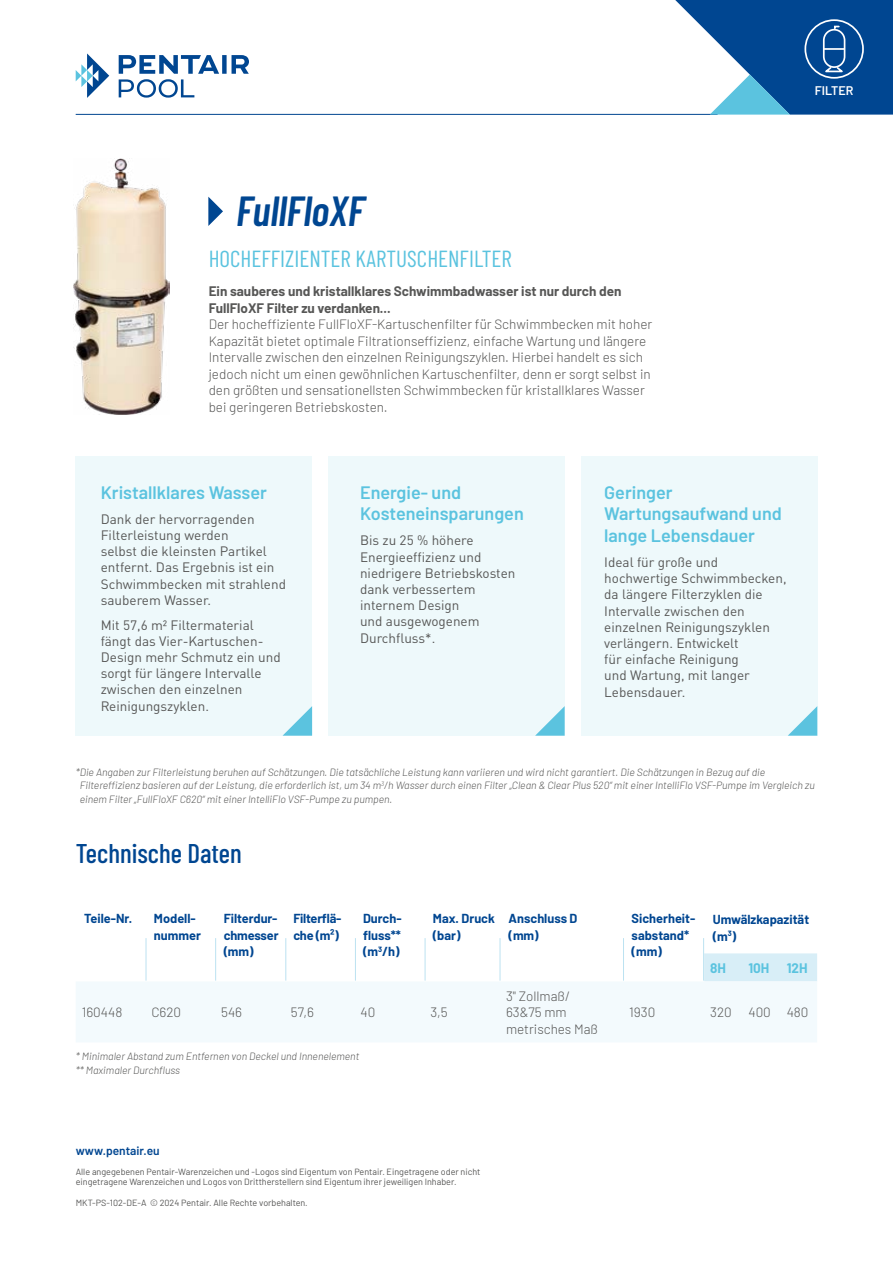
<style>
.page{position:relative;width:893px;height:1263px;background:#fff}
.page>*{position:absolute;margin:0;border:0;box-sizing:border-box;transform-origin:0 0}
.t1{font:italic 600 42px "Barlow Condensed";color:#004691}
.t2{font:500 27px "Barlow Condensed";color:#004691}
.t3{font:23.25px "Barlow Condensed";color:#5bc3df}
.t4{font:600 18px/21.6px "Barlow";color:#5bc3df}
.t5{font:13.5px/16.2px "DIN Pro";color:#575756}
.t6{font:300 13.5px/16.5px "Barlow";color:#575756}
.t7{font:700 13.5px/16.5px "Barlow";color:#575756}
.t8{font:700 13.5px "Barlow";color:#5bc3df}
.t9{font:700 12.75px/16.5px "Barlow";color:#004691}
.t10{font:700 12.75px/16.5px "Barlow";letter-spacing:-.02em;color:#004691}
.t11{font:600 12.45px "Barlow";color:#fff}
.t12{font:600 12px "Barlow";color:#004691}
.t13{font:italic 300 10.5px/13.5px "Barlow";color:#575756}
.t14{font:9px/10.5px "Barlow";color:#575756}
</style>
<div class="page">
<div style="left:76px;top:456px;width:236px;height:280px;background:#eef9fb"></div>
<div style="left:328px;top:456px;width:237px;height:280px;background:#eef9fb"></div>
<div style="left:581px;top:456px;width:236px;height:280px;background:#eef9fb"></div>
<svg style="left:76px;top:53px;width:173px;height:45px"></svg>
<hr style="left:76px;top:114px;width:642px;height:1px;background:#004691">
<img style="left:73px;top:159px;width:97px;height:255px">
<div style="left:704px;top:953px;width:113px;height:28px;background:#d8eef7"></div>
<div style="left:76px;top:981px;width:741px;height:61px;background:#f3fafd"></div>
<svg style="left:208px;top:197px;width:15px;height:29px"></svg>
<svg style="left:675px;top:0;width:218px;height:115px"></svg>
<hr style="left:146px;top:938px;width:1px;height:43px;background:#bce2f1">
<hr style="left:215px;top:938px;width:1px;height:43px;background:#bce2f1">
<hr style="left:285px;top:938px;width:1px;height:43px;background:#bce2f1">
<hr style="left:355px;top:938px;width:1px;height:43px;background:#bce2f1">
<hr style="left:425px;top:938px;width:1px;height:43px;background:#bce2f1">
<hr style="left:500px;top:938px;width:1px;height:43px;background:#bce2f1">
<hr style="left:703px;top:938px;width:1px;height:43px;background:#bce2f1">
<hr style="left:623px;top:938px;width:1px;height:43px;background:#bce2f1">
<svg style="left:283px;top:706px;width:29px;height:30px"></svg>
<svg style="left:535px;top:706px;width:30px;height:30px"></svg>
<svg style="left:788px;top:706px;width:29px;height:30px"></svg>
<p class="t11" style="left:815px;top:81px;width:40px">FILTER</p>
<h1 class="t1" style="left:236px;top:181px;width:130px">FullFloXF</h1>
<h3 class="t3" style="left:209px;top:242px;width:305px">HOCHEFFIZIENTER KARTUSCHENFILTER</h3>
<p class="t7" style="left:209px;top:282px;width:414px">Ein sauberes und kristallklares Schwimmbadwasser ist nur durch den<br>FullFloXF Filter zu verdanken...</p>
<p class="t6" style="left:209px;top:315px;width:445px">Der hocheffiziente FullFloXF-Kartuschenfilter für Schwimmbecken mit hoher Kapazität bietet optimale Filtrationseffizienz, einfache Wartung und längere Intervalle zwischen den einzelnen Reinigungszyklen. Hierbei handelt es sich jedoch nicht um einen gewöhnlichen Kartuschenfilter, denn er sorgt selbst in den größten und sensationellsten Schwimmbecken für kristallklares Wasser bei geringeren Betriebskosten.</p>
<h3 class="t4" style="left:101px;top:480px;width:168px">Kristallklares Wasser</h3>
<p class="t5" style="left:101px;top:509px;width:187px">Dank der hervorragenden<br>Filterleistung werden<br>selbst die kleinsten Partikel entfernt. Das Ergebnis ist ein<br>Schwimmbecken mit strahlend sauberem Wasser.</p>
<p class="t5" style="left:101px;top:615px;width:181px">Mit 57,6 m² Filtermaterial fängt das Vier-Kartuschen-<br>Design mehr Schmutz ein und sorgt für längere Intervalle zwischen den einzelnen<br>Reinigungszyklen.</p>
<h3 class="t4" style="left:360px;top:480px;width:165px">Energie- und<br>Kosteneinsparungen</h3>
<p class="t5" style="left:360px;top:531px;width:157px">Bis zu 25 % höhere<br>Energieeffizienz und niedrigere Betriebskosten dank verbessertem internem Design<br>und ausgewogenem<br>Durchfluss*.</p>
<h3 class="t4" style="left:604px;top:480px;width:179px">Geringer<br>Wartungsaufwand und lange Lebensdauer</h3>
<p class="t5" style="left:604px;top:553px;width:184px">Ideal für große und hochwertige Schwimmbecken, da längere Filterzyklen die<br>Intervalle zwischen den einzelnen Reinigungszyklen verlängern. Entwickelt<br>für einfache Reinigung<br>und Wartung, mit langer<br>Lebensdauer.</p>
<p class="t13" style="left:80px;top:765px;width:737px;text-indent:-4px">*Die Angaben zur Filterleistung beruhen auf Schätzungen. Die tatsächliche Leistung kann variieren und wird nicht garantiert. Die Schätzungen in Bezug auf die<br>Filtereffizienz basieren auf der Leistung, die erforderlich ist, um 34 m<sup>3</sup>/h Wasser durch einen Filter „Clean &amp; Clear Plus 520“ mit einer IntelliFlo VSF-Pumpe im Vergleich zu einem Filter „FullFloXF C620“ mit einer IntelliFlo VSF-Pumpe zu pumpen.</p>
<h2 class="t2" style="left:76px;top:834px;width:168px">Technische Daten</h2>
<p class="t9" style="left:84px;top:909px;width:50px">Teile-Nr.</p>
<p class="t9" style="left:154px;top:909px;width:49px">Modell&shy;nummer</p>
<p class="t9" style="left:224px;top:909px;width:56px;text-align:justify">Filterdur&shy;chmesser (mm)</p>
<p class="t10" style="left:293px;top:909px;width:50px">Filterflä&shy;che (m²)</p>
<p class="t9" style="left:363px;top:909px;width:40px;text-align:justify">Durch&shy;fluss** (m<sup>3</sup>/h)</p>
<p class="t9" style="left:433px;top:909px;width:64px">Max. Druck (bar)</p>
<p class="t9" style="left:509px;top:909px;width:70px">Anschluss D (mm)</p>
<p class="t9" style="left:632px;top:909px;width:65px">Sicherheit&shy;sabstand* (mm)</p>
<p class="t9" style="left:713px;top:910px;width:98px">Umwälzkapazität (m<sup>3</sup>)</p>
<p class="t8" style="left:710px;top:958px;width:17px">8H</p>
<p class="t8" style="left:748px;top:958px;width:22px">10H</p>
<p class="t8" style="left:787px;top:958px;width:22px">12H</p>
<p class="t6" style="left:82px;top:1003px;width:42px">160448</p>
<p class="t6" style="left:151px;top:1003px;width:31px">C620</p>
<p class="t6" style="left:221px;top:1003px;width:22px">546</p>
<p class="t6" style="left:291px;top:1003px;width:25px">57,6</p>
<p class="t6" style="left:361px;top:1003px;width:16px">40</p>
<p class="t6" style="left:430px;top:1003px;width:19px">3,5</p>
<p class="t6" style="left:506px;top:987px;width:93px">3" Zollmaß/<br>63&amp;75 mm metrisches Maß</p>
<p class="t6" style="left:629px;top:1003px;width:28px">1930</p>
<p class="t6" style="left:710px;top:1003px;width:100px">320 400 480</p>
<p class="t13" style="left:76px;top:1049px;width:285px">* Minimaler Abstand zum Entfernen von Deckel und Innenelement ** Maximaler Durchfluss</p>
<p class="t12" style="left:76px;top:1142px;width:85px">www.pentair.eu</p>
<p class="t14" style="left:76px;top:1165px;width:406px">Alle angegebenen Pentair-Warenzeichen und -Logos sind Eigentum von Pentair. Eingetragene oder nicht eingetragene Warenzeichen und Logos von Drittherstellern sind Eigentum ihrer jeweiligen Inhaber.</p>
<p class="t14" style="left:76px;top:1197px;width:234px">MKT-PS-102-DE-A © 2024 Pentair. Alle Rechte vorbehalten.</p>
</div>
